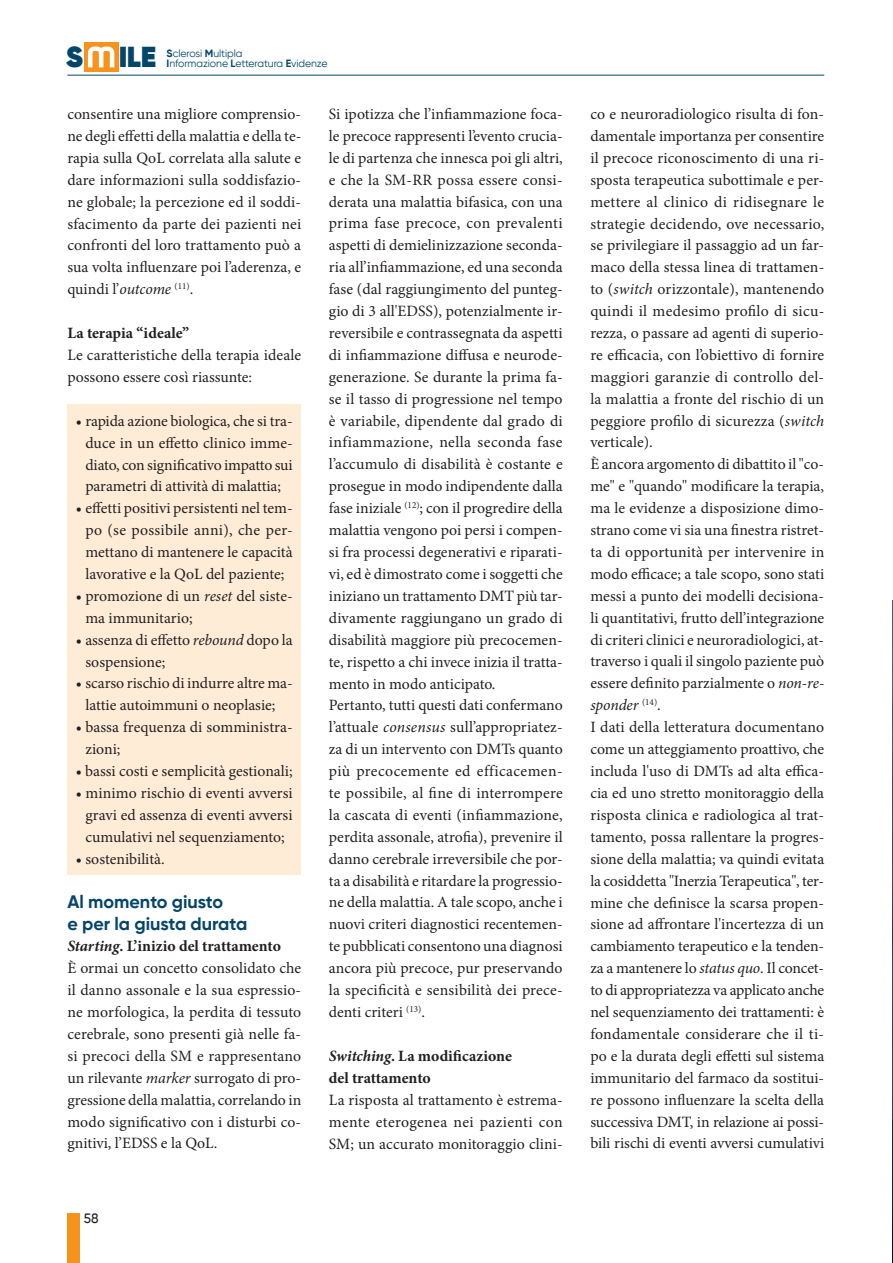
<style>
.page{position:relative;width:893px;height:1263px;background:#fff}
.page>*{position:absolute;margin:0;border:0;box-sizing:border-box;transform-origin:0 0}
.t1{font:800 28.8px "Gilroy";color:#04466a}
.t2{font:700 18px/21.9px "Gilroy";color:#04466a}
.t3{font:15.75px/21.9px "Minion Pro";color:#231f20}
.t4{font:700 15.75px/21.9px "Minion Pro";color:#231f20}
.t5{font:500 13.5px "Gilroy";color:#231f20}
.t6{font:10.5px "Gilroy";letter-spacing:-.01em;color:#04466a}
.s1{font-weight:700}
.s2{font-style:italic}
.s3{font-weight:700;font-style:italic}
</style>
<div class="page">
<hr style="left:67px;top:75px;width:757px;height:1px;background:#04466a">
<div style="left:84px;top:43px;width:34px;height:29px;background:#f7931d"></div>
<svg style="left:87px;top:46px;width:28px;height:22px"></svg>
<div style="left:67px;top:1213px;width:13px;height:50px;background:#f7931d"></div>
<div style="left:67px;top:404px;width:234px;height:471px;background:#feecd7"></div>
<img style="left:892px;top:602px;width:1px;height:389px">
<svg style="left:892px;top:991px;width:1px;height:272px"></svg>
<h1 class="t1" style="left:66px;top:39px;width:92px">S ILE</h1>
<p class="t6" style="left:167px;top:47px;width:77px"><span class="s1">S</span>clerosi <span class="s1">M</span>ultipla</p>
<p class="t6" style="left:167px;top:57px;width:162px"><span class="s1">I</span>nformazione <span class="s1">L</span>etteratura <span class="s1">E</span>videnze</p>
<p class="t3" style="left:67px;top:103px;width:235px;text-align:justify">consentire una migliore comprensio&shy;ne degli effetti della malattia e della te&shy;rapia sulla QoL correlata alla salute e dare informazioni sulla soddisfazio&shy;ne globale; la percezione ed il soddi&shy;sfacimento da parte dei pazienti nei confronti del loro trattamento può a sua volta influenzare poi l’aderenza, e quindi l’<span class="s2">outcome</span> <sup>(11)</sup>.</p>
<p class="t4" style="left:67px;top:322px;width:123px">La terapia “ideale”</p>
<p class="t3" style="left:67px;top:344px;width:235px">Le caratteristiche della terapia ideale possono essere così riassunte:</p>
<p class="t3" style="left:85px;top:410px;width:209px;text-align:justify;text-indent:-10px">• rapida azione biologica, che si tra&shy;duce in un effetto clinico imme&shy;diato, con significativo impatto sui parametri di attività di malattia;</p>
<p class="t3" style="left:85px;top:497px;width:209px;text-align:justify;text-indent:-10px">• effetti positivi persistenti nel tem&shy;po (se possibile anni), che per&shy;mettano di mantenere le capacità lavorative e la QoL del paziente;</p>
<p class="t3" style="left:85px;top:585px;width:209px;text-indent:-10px">• promozione di un <span class="s2">reset</span> del siste&shy;ma immunitario;</p>
<p class="t3" style="left:85px;top:629px;width:209px;text-indent:-10px">• assenza di effetto <span class="s2">rebound</span> dopo la sospensione;</p>
<p class="t3" style="left:76px;top:672px;width:218px;text-align:center">• scarso rischio di indurre altre ma&shy;lattie autoimmuni o neoplasie;</p>
<p class="t3" style="left:85px;top:716px;width:209px;text-indent:-10px">• bassa frequenza di somministra&shy;zioni;</p>
<p class="t3" style="left:76px;top:760px;width:218px">• bassi costi e semplicità gestionali;</p>
<p class="t3" style="left:76px;top:782px;width:218px;text-align:center">• minimo rischio di eventi avversi gravi ed assenza di eventi avversi cumulativi nel sequenziamento;</p>
<p class="t3" style="left:76px;top:848px;width:90px">• sostenibilità.</p>
<p class="t2" style="left:67px;top:890px;width:181px">Al momento giusto<br>e per la giusta durata</p>
<p class="t3" style="left:67px;top:935px;width:235px"><span class="s3">Starting</span><span class="s1">. L’inizio del trattamento<br></span>È ormai un concetto consolidato che il danno assonale e la sua espressio&shy;ne morfologica, la perdita di tessuto cerebrale, sono presenti già nelle fa&shy;si precoci della SM e rappresentano un rilevante <span class="s2">marker</span> surrogato di pro&shy;gressione della malattia, correlando in modo significativo con i disturbi co&shy;gnitivi, l’EDSS e la QoL.</p>
<p class="t5" style="left:84px;top:1210px;width:16px">58</p>
<p class="t3" style="left:329px;top:103px;width:235px">Si ipotizza che l’infiammazione foca&shy;le precoce rappresenti l’evento crucia&shy;le di partenza che innesca poi gli altri, e che la SM-RR possa essere consi&shy;derata una malattia bifasica, con una prima fase precoce, con prevalenti aspetti di demielinizzazione seconda&shy;ria all’infiammazione, ed una seconda fase (dal raggiungimento del punteg&shy;gio di 3 all'EDSS), potenzialmente ir&shy;reversibile e contrassegnata da aspetti di infiammazione diffusa e neurode&shy;generazione. Se durante la prima fa&shy;se il tasso di progressione nel tempo è variabile, dipendente dal grado di infiammazione, nella seconda fase l’accumulo di disabilità è costante e prosegue in modo indipendente dalla fase iniziale <sup>(12)</sup>; con il progredire della malattia vengono poi persi i compen&shy;si fra processi degenerativi e riparati&shy;vi, ed è dimostrato come i soggetti che iniziano un trattamento DMT più tar&shy;divamente raggiungano un grado di disabilità maggiore più precocemen&shy;te, rispetto a chi invece inizia il tratta&shy;mento in modo anticipato.<br>Pertanto, tutti questi dati confermano l’attuale <span class="s2">consensus</span> sull’appropriatez&shy;za di un intervento con DMTs quanto più precocemente ed efficacemen&shy;te possibile, al fine di interrompere la cascata di eventi (infiammazione, perdita assonale, atrofia), prevenire il danno cerebrale irreversibile che por&shy;ta a disabilità e ritardare la progressio&shy;ne della malattia. A tale scopo, anche i nuovi criteri diagnostici recentemen&shy;te pubblicati consentono una diagnosi ancora più precoce, pur preservando la specificità e sensibilità dei prece&shy;denti criteri <sup>(13)</sup>.</p>
<p class="t4" style="left:329px;top:1045px;width:185px"><span class="s2">Switching</span>. La modificazione del trattamento</p>
<p class="t3" style="left:329px;top:1089px;width:235px;text-align:justify">La risposta al trattamento è estrema&shy;mente eterogenea nei pazienti con SM; un accurato monitoraggio clini-</p>
<p class="t3" style="left:590px;top:103px;width:235px">co e neuroradiologico risulta di fon&shy;damentale importanza per consentire il precoce riconoscimento di una ri&shy;sposta terapeutica subottimale e per&shy;mettere al clinico di ridisegnare le strategie decidendo, ove necessario, se privilegiare il passaggio ad un far&shy;maco della stessa linea di trattamen&shy;to (<span class="s2">switch</span> orizzontale), mantenendo quindi il medesimo profilo di sicu&shy;rezza, o passare ad agenti di superio&shy;re efficacia, con l’obiettivo di fornire maggiori garanzie di controllo del&shy;la malattia a fronte del rischio di un peggiore profilo di sicurezza (<span class="s2">switch </span>verticale).<br>È ancora argomento di dibattito il "co&shy;me" e "quando" modificare la terapia, ma le evidenze a disposizione dimo&shy;strano come vi sia una finestra ristret&shy;ta di opportunità per intervenire in modo efficace; a tale scopo, sono stati messi a punto dei modelli decisiona&shy;li quantitativi, frutto dell’integrazione di criteri clinici e neuroradiologici, at&shy;traverso i quali il singolo paziente può essere definito parzialmente o <span class="s2">non-re&shy;sponder</span> <sup>(14)</sup>.<br>I dati della letteratura documentano come un atteggiamento proattivo, che includa l'uso di DMTs ad alta effica&shy;cia ed uno stretto monitoraggio della risposta clinica e radiologica al trat&shy;tamento, possa rallentare la progres&shy;sione della malattia; va quindi evitata la cosiddetta "Inerzia Terapeutica", ter&shy;mine che definisce la scarsa propen&shy;sione ad affrontare l'incertezza di un cambiamento terapeutico e la tenden&shy;za a mantenere lo <span class="s2">status quo</span>. Il concet&shy;to di appropriatezza va applicato anche nel sequenziamento dei trattamenti: è fondamentale considerare che il ti&shy;po e la durata degli effetti sul sistema immunitario del farmaco da sostitui&shy;re possono influenzare la scelta della successiva DMT, in relazione ai possi&shy;bili rischi di eventi avversi cumulativi</p>
</div>
